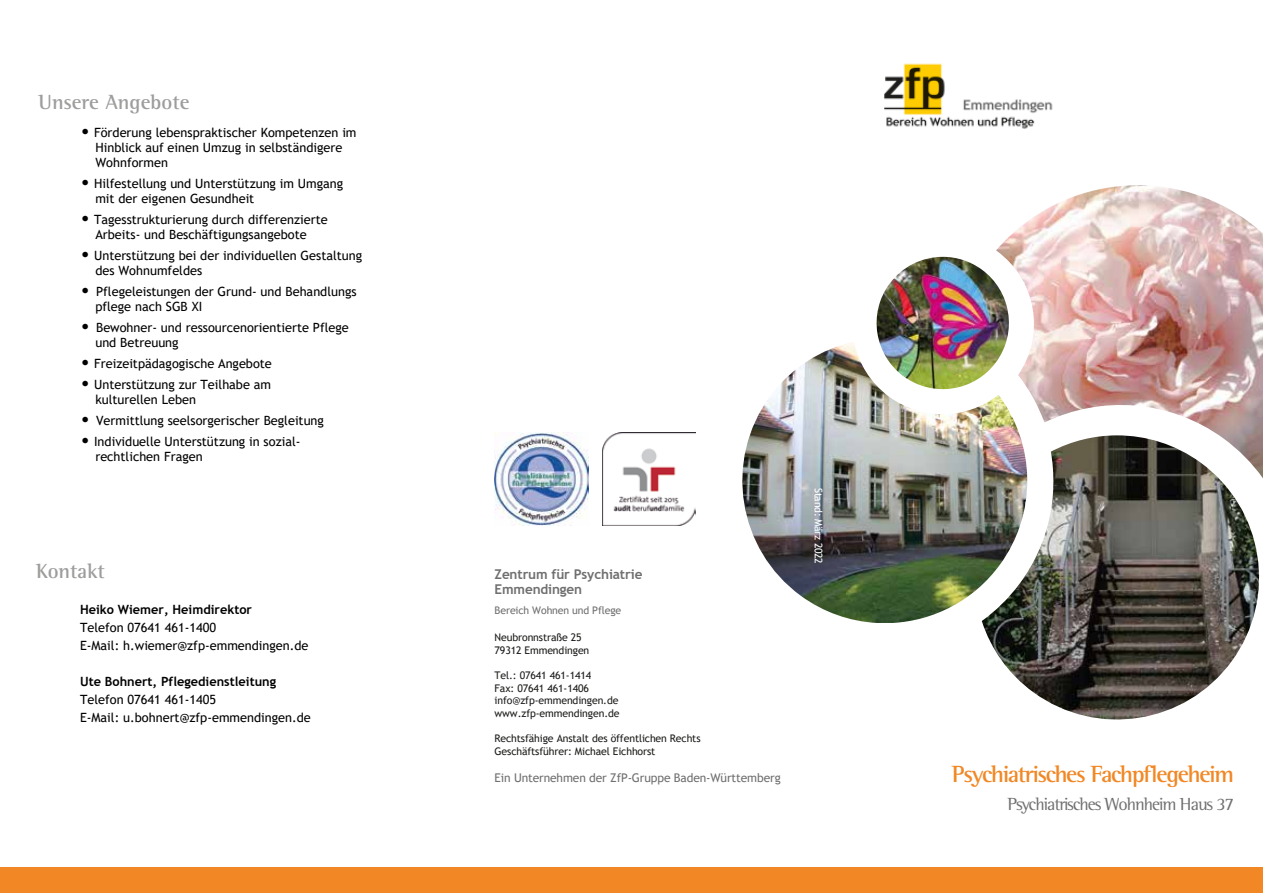
<style>
.page{position:relative;width:1263px;height:893px;background:#fff}
.page>*{position:absolute;margin:0;border:0;box-sizing:border-box;transform-origin:0 0}
.t1{font:700 24px "Rotis Semi Serif Std";letter-spacing:-.055em;color:#f18825}
.t2{font:700 21px "Rotis Semi Serif Std";color:#9d9d9c}
.t3{font:18px "Rotis Semi Serif Std";letter-spacing:-.055em;color:#706f6f}
.t4{font:700 13.5px/15px "Trebuchet MS";letter-spacing:-.01em;color:#706f6f}
.t5{font:12.75px/15px "Trebuchet MS";color:#000}
.t6{font:700 12.75px "Trebuchet MS";color:#000}
.t7{font:12px "Trebuchet MS";letter-spacing:-.01em;color:#706f6f}
.t8{font:10.5px/12.6px "Trebuchet MS";letter-spacing:-.01em;color:#1d1d1b}
.t9{font:10.5px "Trebuchet MS";letter-spacing:-.01em;color:#706f6f}
.t10{font:10.5px "Trebuchet MS";letter-spacing:-.03em;color:#fff}
.s1{font-size:19.5px}
</style>
<div class="page">
<div style="left:0;top:867px;width:1263px;height:26px;background:#f18825"></div>
<img style="left:876px;top:257px;width:120px;height:85px">
<img style="left:982px;top:478px;width:278px;height:242px">
<img style="left:742px;top:342px;width:296px;height:281px">
<img style="left:996px;top:185px;width:267px;height:293px">
<img style="left:495px;top:432px;width:93px;height:94px">
<img style="left:602px;top:432px;width:94px;height:94px">
<img style="left:884px;top:63px;width:169px;height:66px">
<h2 class="t2" style="left:39px;top:89px;width:152px">Unsere Angebote</h2>
<p class="t5" style="left:95px;top:125px;width:263px;text-indent:-15px"><span class="s1">•</span> Förderung lebenspraktischer Kompetenzen im<br>Hinblick auf einen Umzug in selbständigere<br>Wohnformen</p>
<p class="t5" style="left:95px;top:176px;width:249px;text-indent:-15px"><span class="s1">•</span> Hilfestellung und Unterstützung im Umgang mit der eigenen Gesundheit</p>
<p class="t5" style="left:80px;top:212px;width:249px;text-align:center"><span class="s1">•</span> Tagesstrukturierung durch differenzierte<br>Arbeits- und Beschäftigungsangebote</p>
<p class="t5" style="left:95px;top:248px;width:268px;text-indent:-15px"><span class="s1">•</span> Unterstützung bei der individuellen Gestaltung des Wohnumfeldes</p>
<p class="t5" style="left:95px;top:284px;width:263px;text-indent:-15px"><span class="s1">•</span> Pflegeleistungen der Grund- und Behandlungs pflege nach SGB XI</p>
<p class="t5" style="left:95px;top:320px;width:255px;text-indent:-15px"><span class="s1">•</span> Bewohner- und ressourcenorientierte Pflege und Betreuung</p>
<p class="t5" style="left:80px;top:356px;width:193px"><span class="s1">•</span> Freizeitpädagogische Angebote</p>
<p class="t5" style="left:95px;top:377px;width:177px;text-indent:-15px"><span class="s1">•</span> Unterstützung zur Teilhabe am kulturellen Leben</p>
<p class="t5" style="left:80px;top:413px;width:245px"><span class="s1">•</span> Vermittlung seelsorgerischer Begleitung</p>
<p class="t5" style="left:95px;top:434px;width:207px;text-indent:-15px"><span class="s1">•</span> Individuelle Unterstützung in sozial&shy;rechtlichen Fragen</p>
<h2 class="t2" style="left:36px;top:558px;width:70px">Kontakt</h2>
<p class="t6" style="left:80px;top:601px;width:174px">Heiko Wiemer, Heimdirektor</p>
<p class="t5" style="left:80px;top:618px;width:230px;line-height:18px">Telefon 07641 461-1400<br>E-Mail: h.wiemer@zfp-emmendingen.de</p>
<p class="t6" style="left:80px;top:673px;width:198px">Ute Bohnert, Pflegedienstleitung</p>
<p class="t5" style="left:80px;top:690px;width:232px;line-height:18px">Telefon 07641 461-1405<br>E-Mail: u.bohnert@zfp-emmendingen.de</p>
<p class="t4" style="left:495px;top:567px;width:149px">Zentrum für Psychiatrie<br>Emmendingen</p>
<p class="t9" style="left:495px;top:603px;width:128px">Bereich Wohnen und Pflege</p>
<p class="t8" style="left:495px;top:631px;width:96px">Neubronnstraße 25<br>79312 Emmendingen</p>
<p class="t8" style="left:495px;top:669px;width:126px">Tel.: 07641 461-1414<br>Fax: 07641 461-1406 info@zfp-emmendingen.de www.zfp-emmendingen.de</p>
<p class="t8" style="left:495px;top:732px;width:208px">Rechtsfähige Anstalt des öffentlichen Rechts<br>Geschäftsführer: Michael Eichhorst</p>
<p class="t7" style="left:495px;top:770px;width:288px">Ein Unternehmen der ZfP-Gruppe Baden-Württemberg</p>
<p class="t10" style="left:825px;top:488px;width:77px;rotate:90deg">Stand: März 2022</p>
<h1 class="t1" style="left:952px;top:759px;width:284px">Psychiatrisches Fachpflegeheim</h1>
<h3 class="t3" style="left:1007px;top:793px;width:228px">Psychiatrisches Wohnheim Haus 37</h3>
</div>
